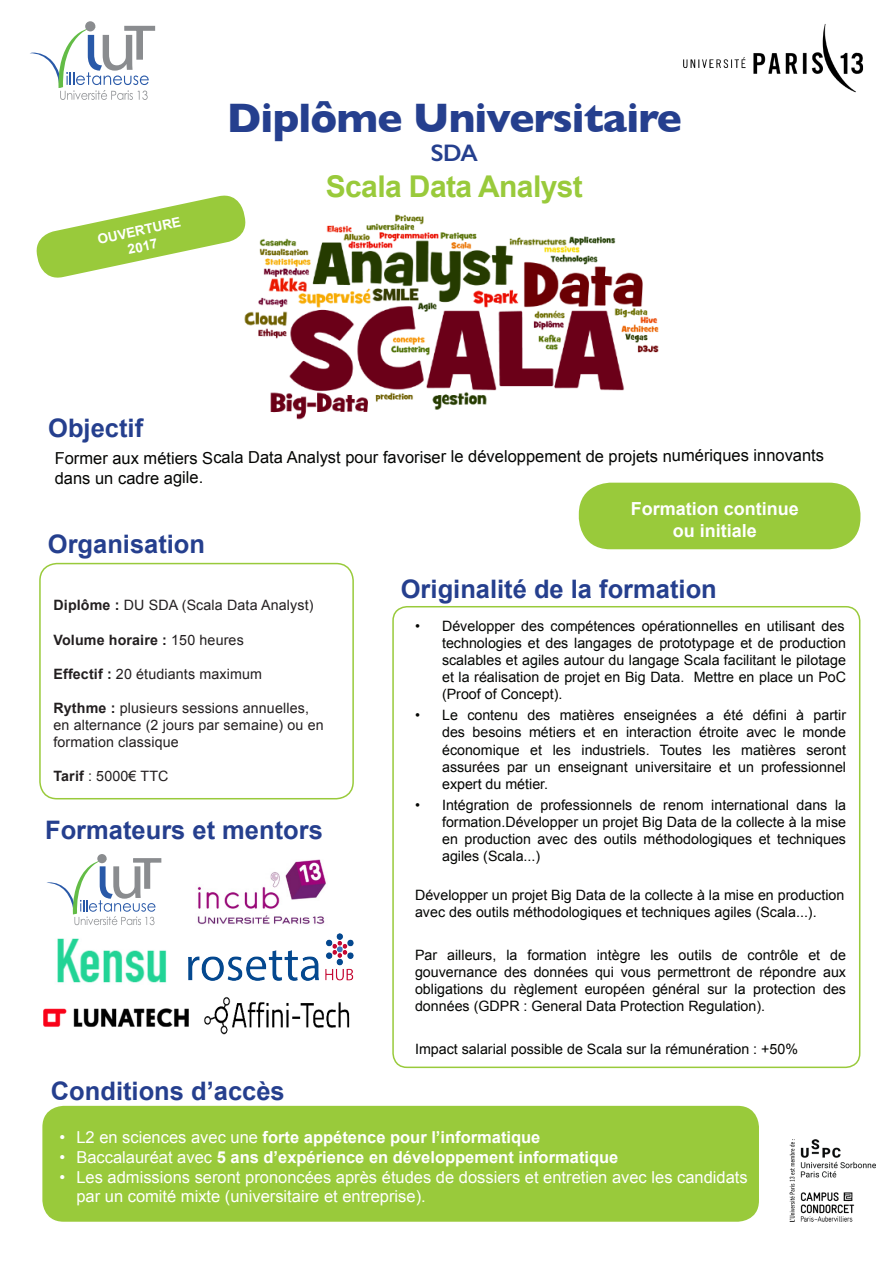
<style>
.page{position:relative;width:893px;height:1263px;background:#fff}
.page>*{position:absolute;margin:0;border:0;box-sizing:border-box;transform-origin:0 0}
.t1{font:700 42px "Gill Sans";letter-spacing:-.02em;color:#253f8e}
.t2{font:700 30px "Arial";letter-spacing:-.02em;color:#99ca3b}
.t3{font:700 25.5px "Arial";color:#253f8e}
.t4{font:600 24px "Gill Sans";color:#253f8e}
.t5{font:700 18px "Arial";color:#fff}
.t6{font:16.5px/19.8px "Arial";color:#fff}
.t7{font:700 16.5px "Arial";color:#fff}
.t8{font:16.5px/21.1px "Arial";letter-spacing:-.005em;color:#040503}
.t9{font:14.25px/17.1px "Arial";color:#040503;text-align:justify}
.t10{font:14.25px/17.1px "Arial";letter-spacing:.01em;color:#231f20}
.t11{font:700 14.25px "Arial";letter-spacing:.01em;color:#231f20}
.t12{font:700 13.5px "Arial";color:#fff}
.s1{font-weight:700}
.s2{font-weight:400}
</style>
<div class="page">
<div style="left:579px;top:483px;width:281px;height:66px;background:#99ca3b;border-radius:32px"></div>
<div style="left:39px;top:563px;width:315px;height:236px;border:2px solid #99ca3b;border-radius:17px"></div>
<div style="left:392px;top:606px;width:468px;height:462px;border:2px solid #99ca3b;border-radius:14px"></div>
<div style="left:42px;top:1106px;width:717px;height:116px;background:#99ca3b;border-radius:21px"></div>
<img style="left:244px;top:214px;width:415px;height:206px">
<img style="left:683px;top:24px;width:181px;height:69px">
<svg style="left:30px;top:25px;width:125px;height:75px"></svg>
<div style="left:85px;top:21px;width:10px;height:10px;background:#8a8c8f;border-radius:50%"></div>
<img style="left:789px;top:1139px;width:86px;height:83px">
<svg style="left:36px;top:195px;width:213px;height:86px"></svg>
<img style="left:197px;top:859px;width:129px;height:66px">
<img style="left:204px;top:997px;width:146px;height:38px">
<img style="left:57px;top:938px;width:110px;height:45px">
<img style="left:43px;top:1008px;width:146px;height:19px">
<svg style="left:47px;top:858px;width:114px;height:67px"></svg>
<div style="left:97px;top:854px;width:10px;height:9px;background:#8a8c8f;border-radius:50%"></div>
<img style="left:188px;top:934px;width:166px;height:46px">
<p class="t12" style="left:96px;top:232px;width:86px;rotate:-12deg">OUVERTURE</p>
<p class="t12" style="left:126px;top:242px;width:32px;rotate:-12deg">2017</p>
<p class="t1" style="left:227px;top:84px;width:456px">Diplôme Universitaire</p>
<p class="t4" style="left:431px;top:138px;width:49px">SDA</p>
<p class="t2" style="left:326px;top:169px;width:259px">Scala Data Analyst</p>
<p class="t3" style="left:48px;top:414px;width:96px">Objectif</p>
<p class="t8" style="left:55px;top:446px;width:771px">Former aux métiers Scala Data Analyst pour favoriser le développement de projets numériques innovants dans un cadre agile.</p>
<p class="t3" style="left:48px;top:530px;width:159px">Organisation</p>
<p class="t10" style="left:53px;top:597px;width:262px"><span class="s1">Diplôme :</span> DU SDA (Scala Data Analyst)</p>
<p class="t11" style="left:53px;top:631px;width:192px">Volume horaire : <span class="s2">150 heures</span></p>
<p class="t10" style="left:53px;top:665px;width:210px"><span class="s1">Effectif :</span> 20 étudiants maximum</p>
<p class="t10" style="left:53px;top:699px;width:272px"><span class="s1">Rythme :</span> plusieurs sessions annuelles, en alternance (2 jours par semaine) ou en formation classique</p>
<p class="t10" style="left:53px;top:768px;width:117px"><span class="s1">Tarif</span> : 5000€ TTC</p>
<p class="t3" style="left:45px;top:815px;width:279px">Formateurs et mentors</p>
<p class="t3" style="left:51px;top:1076px;width:235px">Conditions d’accès</p>
<p class="t5" style="left:631px;top:499px;width:170px">Formation continue</p>
<p class="t5" style="left:673px;top:520px;width:86px">ou initiale</p>
<p class="t3" style="left:401px;top:575px;width:317px">Originalité de la formation</p>
<p class="t9" style="left:442px;top:617px;width:405px;text-indent:-27px">• Développer des compétences opérationnelles en utilisant des technologies et des langages de prototypage et de production scalables et agiles autour du langage Scala facilitant le pilotage et la réalisation de projet en Big Data. Mettre en place un PoC (Proof of Concept).</p>
<p class="t9" style="left:442px;top:707px;width:406px;text-indent:-27px">• Le contenu des matières enseignées a été défini à partir des besoins métiers et en interaction étroite avec le monde économique et les industriels. Toutes les matières seront assurées par un enseignant universitaire et un professionnel expert du métier.</p>
<p class="t9" style="left:442px;top:796px;width:405px;text-indent:-27px">• Intégration de professionnels de renom international dans la formation.Développer un projet Big Data de la collecte à la mise en production avec des outils méthodologiques et techniques agiles (Scala...)</p>
<p class="t9" style="left:415px;top:886px;width:431px">Développer un projet Big Data de la collecte à la mise en production avec des outils méthodologiques et techniques agiles (Scala...).</p>
<p class="t9" style="left:415px;top:946px;width:432px">Par ailleurs, la formation intègre les outils de contrôle et de gouvernance des données qui vous permettront de répondre aux obligations du règlement européen général sur la protection des données (GDPR : General Data Protection Regulation).</p>
<p class="t9" style="left:415px;top:1040px;width:384px">Impact salarial possible de Scala sur la rémunération : +50%</p>
<p class="t7" style="left:59px;top:1128px;width:483px"><span class="s2">• L2 en sciences avec une</span> forte appétence pour l’informatique</p>
<p class="t7" style="left:59px;top:1148px;width:560px"><span class="s2">• Baccalauréat avec</span> 5 ans d’expérience en développement informatique</p>
<p class="t6" style="left:76px;top:1167px;width:673px;text-indent:-17px">• Les admissions seront prononcées après études de dossiers et entretien avec les candidats par un comité mixte (universitaire et entreprise).</p>
</div>
